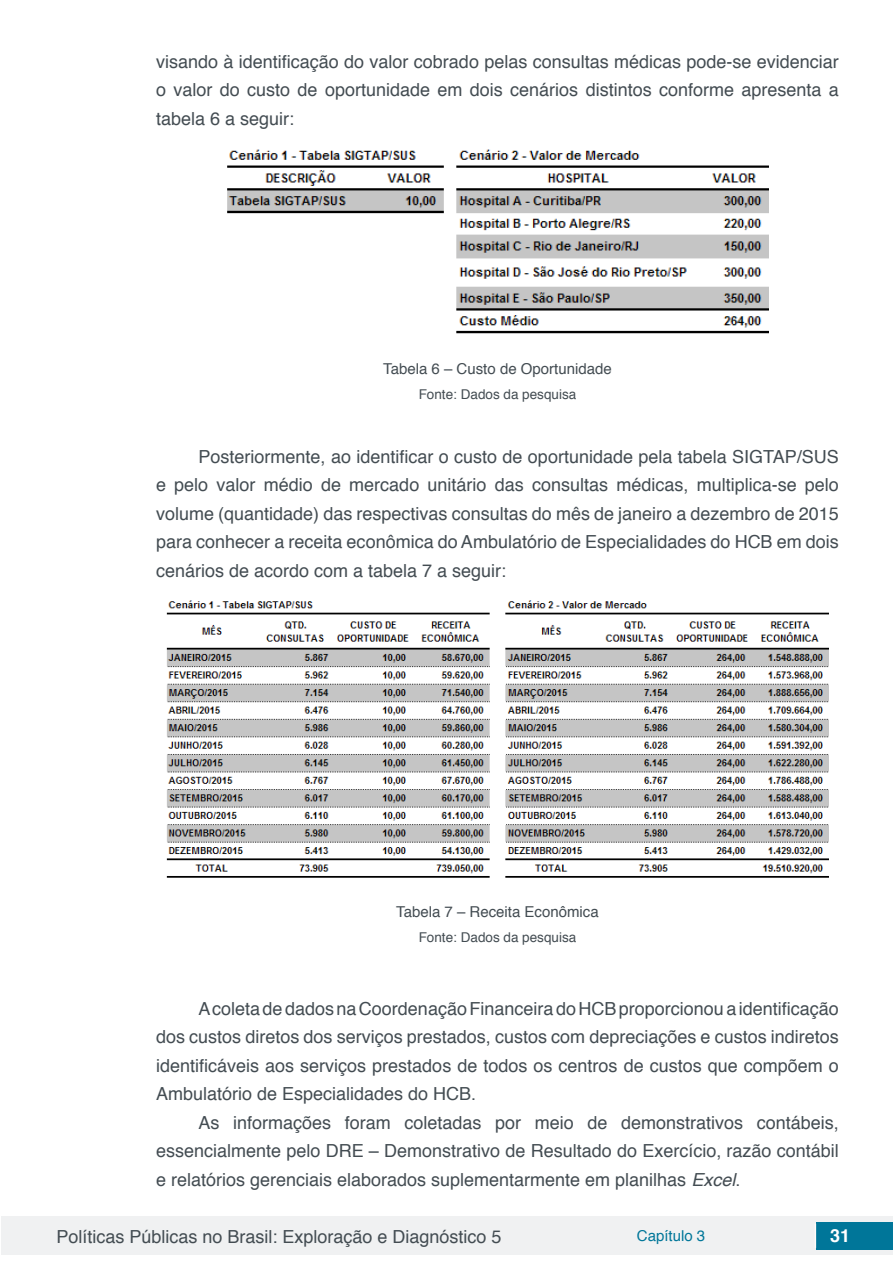
<style>
.page{position:relative;width:893px;height:1263px;background:#fff}
.page>*{position:absolute;margin:0;border:0;box-sizing:border-box;transform-origin:0 0}
.txt{font:18px/28.5px "Helvetica";color:#434c52;text-align:justify}
.t1{font:700 18px "Helvetica";color:#fff}
.ref_tabelas{font:15px "Helvetica";color:#434c52}
.t2{font:15px "Helvetica";color:#007699}
.tab_fonte{font:13.5px "Helvetica";color:#434c52}
.s1{font-style:italic}
</style>
<div class="page">
<div style="left:1px;top:1216px;width:891px;height:38px;background:#f0f1f2"></div>
<div style="left:816px;top:1222px;width:77px;height:27px;background:#007699"></div>
<svg style="left:815px;top:1224px;width:1px;height:24px"></svg>
<img style="left:227px;top:149px;width:541px;height:185px">
<img style="left:166px;top:600px;width:663px;height:278px">
<p class="txt" style="left:156px;top:47px;width:684px">visando à identificação do valor cobrado pelas consultas médicas pode-se evidenciar o valor do custo de oportunidade em dois cenários distintos conforme apresenta a tabela 6 a seguir:</p>
<p class="ref_tabelas" style="left:383px;top:357px;width:230px">Tabela 6 – Custo de Oportunidade</p>
<p class="tab_fonte" style="left:419px;top:384px;width:159px">Fonte: Dados da pesquisa</p>
<p class="txt" style="left:156px;top:443px;width:684px;text-indent:43px">Posteriormente, ao identificar o custo de oportunidade pela tabela SIGTAP/SUS e pelo valor médio de mercado unitário das consultas médicas, multiplica-se pelo volume (quantidade) das respectivas consultas do mês de janeiro a dezembro de 2015 para conhecer a receita econômica do Ambulatório de Especialidades do HCB em dois cenários de acordo com a tabela 7 a seguir:</p>
<p class="ref_tabelas" style="left:396px;top:900px;width:204px">Tabela 7 – Receita Econômica</p>
<p class="tab_fonte" style="left:419px;top:927px;width:159px">Fonte: Dados da pesquisa</p>
<p class="txt" style="left:156px;top:995px;width:684px;text-indent:43px">A coleta de dados na Coordenação Financeira do HCB proporcionou a identificação dos custos diretos dos serviços prestados, custos com depreciações e custos indiretos identificáveis aos serviços prestados de todos os centros de custos que compõem o Ambulatório de Especialidades do HCB.</p>
<p class="txt" style="left:156px;top:1109px;width:684px;text-indent:43px">As informações foram coletadas por meio de demonstrativos contábeis, essencialmente pelo DRE – Demonstrativo de Resultado do Exercício, razão contábil e relatórios gerenciais elaborados suplementarmente em planilhas <span class="s1">Excel</span>.</p>
<p class="txt" style="left:56px;top:1223px;width:447px">Políticas Públicas no Brasil: Exploração e Diagnóstico 5</p>
<p class="t2" style="left:637px;top:1224px;width:70px">Capítulo 3</p>
<p class="t1" style="left:830px;top:1221px;width:22px">31</p>
</div>
